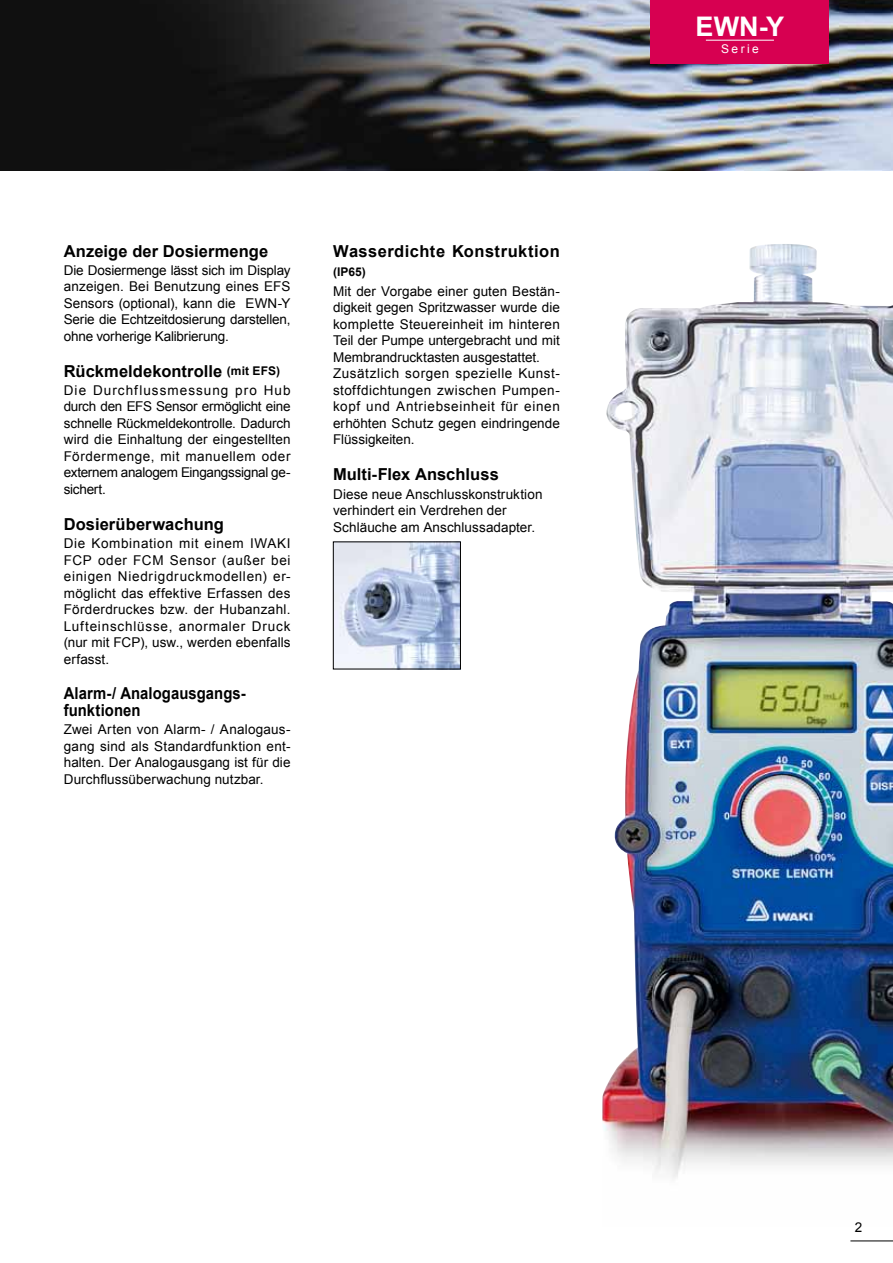
<style>
.page{position:relative;width:893px;height:1263px;background:#fff}
.page>*{position:absolute;margin:0;border:0;box-sizing:border-box;transform-origin:0 0}
.t1{font:700 27px "Arial";color:#fff}
.t2{font:700 16.5px "Arial";letter-spacing:.005em;color:#000}
.t3{font:700 16.5px/16.5px "Arial";letter-spacing:.005em;color:#000;scale:.9 1}
.t4{font:700 16.5px "Arial";letter-spacing:.025em;color:#000}
.t5{font:13.5px/16.5px "Arial";letter-spacing:.005em;color:#000;text-align:justify}
.t6{font:700 12px "Arial";color:#000}
.t7{font:12px "Arial";letter-spacing:.2em;color:#fff}
.s1{font-size:12px}
</style>
<div class="page">
<img style="left:0;top:0;width:893px;height:170px">
<div style="left:651px;top:0;width:178px;height:64px;background:#d70051"></div>
<hr style="left:706px;top:40px;width:68px;height:1px;background:#fff">
<img style="left:602px;top:244px;width:291px;height:934px">
<hr style="left:850px;top:1241px;width:43px;height:1px;background:#000">
<img style="left:335px;top:544px;width:124px;height:123px">
<div style="left:333px;top:542px;width:128px;height:127px;border:1px solid #000"></div>
<p class="t2" style="left:64px;top:240px;width:206px">Anzeige der Dosiermenge</p>
<p class="t5" style="left:64px;top:262px;width:228px">Die Dosiermenge lässt sich im Display anzeigen. Bei Benutzung eines EFS Sensors (optional), kann die EWN-Y Serie die Echtzeitdosierung darstellen, ohne vorherige Kalibrierung.</p>
<p class="t2" style="left:64px;top:360px;width:218px">Rückmeldekontrolle <span class="s1">(mit EFS)</span></p>
<p class="t5" style="left:64px;top:382px;width:228px">Die Durchflussmessung pro Hub durch den EFS Sensor ermöglicht eine schnelle Rückmeldekontrolle. Dadurch wird die Einhaltung der eingestellten Fördermenge, mit manuellem oder externem analogem Eingangssignal ge&shy;sichert.</p>
<p class="t2" style="left:64px;top:513px;width:162px">Dosierüberwachung</p>
<p class="t5" style="left:64px;top:535px;width:228px">Die Kombination mit einem IWAKI FCP oder FCM Sensor (außer bei einigen Niedrigdruckmodellen) er&shy;möglicht das effektive Erfassen des Förderdruckes bzw. der Hubanzahl.<br>Lufteinschlüsse, anormaler Druck (nur mit FCP), usw., werden ebenfalls erfasst.</p>
<p class="t3" style="left:64px;top:686px;width:204px">Alarm-/ Analogausgangs&shy;funktionen</p>
<p class="t5" style="left:64px;top:721px;width:228px">Zwei Arten von Alarm- / Analogaus&shy;gang sind als Standardfunktion ent&shy;halten. Der Analogausgang ist für die Durchflussüberwachung nutzbar.</p>
<p class="t4" style="left:333px;top:240px;width:228px">Wasserdichte Konstruktion</p>
<p class="t6" style="left:333px;top:264px;width:34px">(IP65)</p>
<p class="t5" style="left:333px;top:283px;width:228px;text-align:left">Mit der Vorgabe einer guten Bestän&shy;digkeit gegen Spritzwasser wurde die komplette Steuereinheit im hinteren Teil der Pumpe untergebracht und mit Membrandrucktasten ausgestattet.<br>Zusätzlich sorgen spezielle Kunst&shy;stoffdichtungen zwischen Pumpen&shy;kopf und Antriebseinheit für einen erhöhten Schutz gegen eindringende Flüssigkeiten.</p>
<p class="t2" style="left:333px;top:463px;width:167px">Multi-Flex Anschluss</p>
<p class="t5" style="left:333px;top:486px;width:211px;text-align:left">Diese neue Anschlusskonstruktion verhindert ein Verdrehen der<br>Schläuche am Anschlussadapter.</p>
<h1 class="t1" style="left:695px;top:9px;width:90px">EWN-Y</h1>
<p class="t7" style="left:721px;top:41px;width:39px">Serie</p>
<p class="t5" style="left:855px;top:1219px;width:9px">2</p>
</div>
